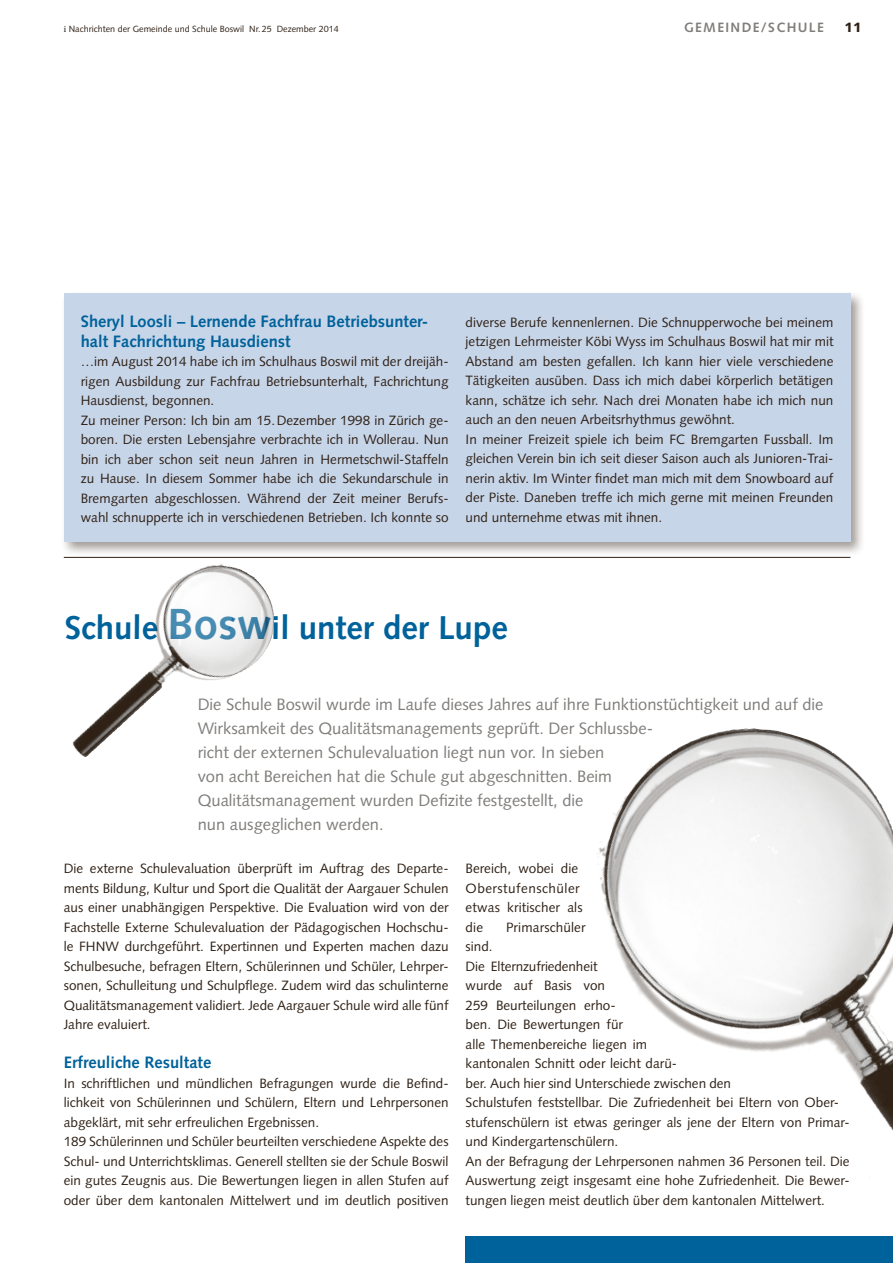
<style>
.page{position:relative;width:893px;height:1263px;background:#fff}
.page>*{position:absolute;margin:0;border:0;box-sizing:border-box;transform-origin:0 0}
.t1{font:700 33px "Syntax LT Std";color:#00629a}
.t2{font:16.5px/24px "Syntax LT Std";color:#807d7a}
.t3{font:700 16.5px/19.5px "Syntax LT Std";color:#00629a}
.t4{font:13.5px/19.5px "Syntax LT Std";color:#2f2116}
.t5{font:700 13.5px "Syntax LT Std";letter-spacing:.1em;color:#807d7a}
.t6{font:900 13.5px "Syntax LT Std";color:#2f2116}
.t7{font:9px "Syntax LT Std";color:#2f2116}
.s1{font-family:"Utopia Std"}
.s2{font-size:43.5px}
</style>
<div class="page">
<div style="left:61px;top:290px;width:804px;height:267px;background:#2f2116;opacity:.45"></div>
<div style="left:64px;top:293px;width:786px;height:249px;background:#c7d5e9"></div>
<img style="left:597px;top:728px;width:296px;height:403px">
<hr style="left:64px;top:557px;width:786px;height:1px;background:#2f2116">
<div style="left:466px;top:1236px;width:427px;height:27px;background:#00629a"></div>
<img style="left:72px;top:565px;width:147px;height:192px">
<p class="t7" style="left:64px;top:24px;width:276px"><span class="s1">i</span> Nachrichten der Gemeinde und Schule Boswil Nr.25 Dezember 2014</p>
<p class="t5" style="left:684px;top:20px;width:139px">Gemeinde/SCHULE</p>
<p class="t6" style="left:844px;top:20px;width:19px">11</p>
<p class="t3" style="left:81px;top:312px;width:349px">Sheryl Loosli – Lernende Fachfrau Betriebsunter&shy;halt Fachrichtung Hausdienst</p>
<p class="t4" style="left:81px;top:352px;width:369px">…im August 2014 habe ich im Schulhaus Boswil mit der dreijäh&shy;rigen Ausbildung zur Fachfrau Betriebsunterhalt, Fachrichtung Hausdienst, begonnen.<br>Zu meiner Person: Ich bin am 15.Dezember 1998 in Zürich ge&shy;boren. Die ersten Lebensjahre verbrachte ich in Wollerau. Nun bin ich aber schon seit neun Jahren in Hermetschwil-Staffeln zu Hause. In diesem Sommer habe ich die Sekundarschule in Bremgarten abgeschlossen. Während der Zeit meiner Berufs&shy;wahl schnupperte ich in verschiedenen Betrieben. Ich konnte so</p>
<p class="t4" style="left:466px;top:313px;width:369px">diverse Berufe kennenlernen. Die Schnupperwoche bei meinem jetzigen Lehrmeister Köbi Wyss im Schulhaus Boswil hat mir mit Abstand am besten gefallen. Ich kann hier viele verschiedene Tätigkeiten ausüben. Dass ich mich dabei körperlich betätigen kann, schätze ich sehr. Nach drei Monaten habe ich mich nun auch an den neuen Arbeitsrhythmus gewöhnt.<br>In meiner Freizeit spiele ich beim FC Bremgarten Fussball. Im gleichen Verein bin ich seit dieser Saison auch als Junioren-Trai&shy;nerin aktiv. Im Winter findet man mich mit dem Snowboard auf der Piste. Daneben treffe ich mich gerne mit meinen Freunden und unternehme etwas mit ihnen.</p>
<h1 class="t1" style="left:65px;top:609px;width:445px">Schule <span class="s2">Bosw</span>il unter der Lupe</h1>
<p class="t2" style="left:198px;top:692px;width:627px">Die Schule Boswil wurde im Laufe dieses Jahres auf ihre Funktionstüchtigkeit und auf die Wirksamkeit des Qualitätsmanagements geprüft. Der Schlussbe-<br>richt der externen Schulevaluation liegt nun vor. In sieben<br>von acht Bereichen hat die Schule gut abgeschnitten. Beim<br>Qualitätsmanagement wurden Defizite festgestellt, die<br>nun ausgeglichen werden.</p>
<p class="t4" style="left:64px;top:859px;width:386px;text-align:justify">Die externe Schulevaluation überprüft im Auftrag des Departe&shy;ments Bildung, Kultur und Sport die Qualität der Aargauer Schulen aus einer unabhängigen Perspektive. Die Evaluation wird von der Fachstelle Externe Schulevaluation der Pädagogischen Hochschu&shy;le FHNW durchgeführt. Expertinnen und Experten machen dazu Schulbesuche, befragen Eltern, Schülerinnen und Schüler, Lehrper&shy;sonen, Schulleitung und Schulpflege. Zudem wird das schulinterne Qualitätsmanagement validiert. Jede Aargauer Schule wird alle fünf Jahre evaluiert.</p>
<p class="t3" style="left:64px;top:1053px;width:149px">Erfreuliche Resultate</p>
<p class="t4" style="left:64px;top:1073px;width:386px">In schriftlichen und mündlichen Befragungen wurde die Befind&shy;lichkeit von Schülerinnen und Schülern, Eltern und Lehrpersonen abgeklärt, mit sehr erfreulichen Ergebnissen.<br>189 Schülerinnen und Schüler beurteilten verschiedene Aspekte des Schul- und Unterrichtsklimas. Generell stellten sie der Schule Boswil ein gutes Zeugnis aus. Die Bewertungen liegen in allen Stufen auf oder über dem kantonalen Mittelwert und im deutlich positiven</p>
<p class="t4" style="left:466px;top:859px;width:119px">Bereich, wobei die<br>Oberstufenschüler etwas kritischer als die</p>
<p class="t4" style="left:506px;top:917px;width:81px">Primarschüler</p>
<p class="t4" style="left:466px;top:937px;width:385px">sind.<br>Die Elternzufriedenheit<br>wurde auf Basis von<br>259 Beurteilungen erho-<br>ben. Die Bewertungen für<br>alle Themenbereiche liegen im<br>kantonalen Schnitt oder leicht darü-<br>ber. Auch hier sind Unterschiede zwischen den<br>Schulstufen feststellbar. Die Zufriedenheit bei Eltern von Ober&shy;stufenschülern ist etwas geringer als jene der Eltern von Primar&shy;und Kindergartenschülern.<br>An der Befragung der Lehrpersonen nahmen 36 Personen teil. Die Auswertung zeigt insgesamt eine hohe Zufriedenheit. Die Bewer&shy;tungen liegen meist deutlich über dem kantonalen Mittelwert.</p>
</div>
